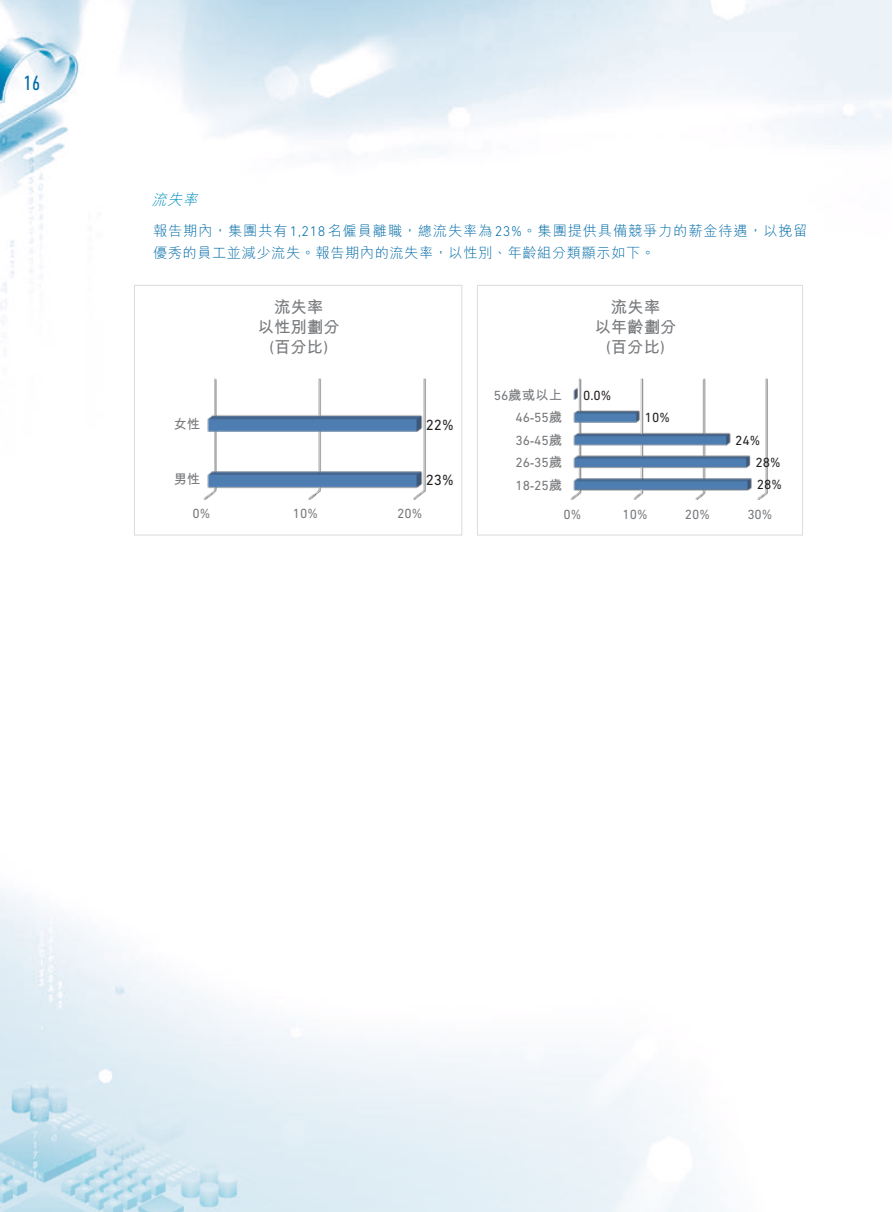
<style>
.page{position:relative;width:893px;height:1212px;background:#fff}
.page>*{position:absolute;margin:0;border:0;box-sizing:border-box;transform-origin:0 0}
.t1{font:condensed 21px "DIN Next LT Pro";color:#006ba7}
.t2{font:700 16.5px/19.8px "M Hei HK";color:#76787b;text-align:center}
.t3{font:15px "DIN Next LT Pro";color:#231f20}
._5__副副標題{font:italic 300 15px "M Hei HK";color:#008ebd}
._1__內文{font:300 14.25px/22.5px "M Hei HK";letter-spacing:.06em;color:#006ba7}
.t4{font:13.5px/22.5px "DIN Next LT Pro";color:#76787b;text-align:justify}
.t5{font:13.5px "DIN Next LT Pro";color:#231f20}
.t6{font:700 13.5px "M Hei HK";color:#76787b}
.s1{font-family:"DIN Next LT Pro"}
.s2{font-family:"DIN Next LT Pro";font-weight:400}
.s3{font-family:"M Hei HK";font-weight:700}
.s4{font-family:"Calibri";font-weight:700}
</style>
<div class="page">
<img style="left:0;top:0;width:892px;height:1212px">
<div style="left:134px;top:285px;width:328px;height:250px;background:#fff"></div>
<img style="left:203px;top:378px;width:223px;height:122px">
<div style="left:134px;top:285px;width:328px;height:251px;border:1px solid #dcdddf"></div>
<div style="left:477px;top:285px;width:325px;height:250px;background:#fff"></div>
<img style="left:570px;top:378px;width:198px;height:122px">
<div style="left:477px;top:285px;width:326px;height:251px;border:1px solid #dcdddf"></div>
<h1 class="t1" style="left:23px;top:71px;width:18px">16</h1>
<p class="_5__副副標題" style="left:152px;top:192px;width:52px">流失率</p>
<p class="_1__內文" style="left:153px;top:219px;width:656px">報告期內，集團共有<span class="s1">1,218</span>名僱員離職，總流失率為<span class="s1">23%</span>。集團提供具備競爭力的薪金待遇，以挽留優秀的員工並減少流失。報告期內的流失率，以性別、年齡組分類顯示如下。</p>
<p class="t6" style="left:173px;top:414px;width:28px">女性</p>
<p class="t2" style="left:258px;top:296px;width:84px">流失率<br>以性別劃分<span class="s2">(</span>百分比<span class="s2">)</span></p>
<p class="t3" style="left:426px;top:416px;width:29px">22%</p>
<p class="t4" style="left:515px;top:384px;width:48px;text-indent:-22px">56<span class="s3">歲或以上</span>46<span class="s4">-</span>55<span class="s3">歲</span>36<span class="s4">-</span>45<span class="s3">歲</span>26<span class="s4">-</span>35<span class="s3">歲</span></p>
<p class="t6" style="left:173px;top:469px;width:28px">男性</p>
<p class="t4" style="left:515px;top:474px;width:48px">18<span class="s4">-</span>25<span class="s3">歲</span></p>
<p class="t3" style="left:426px;top:471px;width:29px">23%</p>
<p class="t2" style="left:594px;top:296px;width:84px">流失率<br>以年齡劃分<span class="s2">(</span>百分比<span class="s2">)</span></p>
<p class="t5" style="left:583px;top:387px;width:30px">0.0%</p>
<p class="t5" style="left:645px;top:410px;width:27px">10%</p>
<p class="t5" style="left:735px;top:432px;width:27px">24%</p>
<p class="t5" style="left:756px;top:454px;width:27px">28%</p>
<p class="t5" style="left:757px;top:477px;width:27px">28%</p>
<p class="t4" style="left:192px;top:502px;width:19px">0%</p>
<p class="t4" style="left:293px;top:502px;width:27px">10%</p>
<p class="t4" style="left:397px;top:502px;width:27px">20%</p>
<p class="t4" style="left:564px;top:503px;width:19px">0%</p>
<p class="t4" style="left:623px;top:503px;width:27px">10%</p>
<p class="t4" style="left:685px;top:503px;width:27px">20%</p>
<p class="t4" style="left:747px;top:503px;width:27px">30%</p>
</div>
